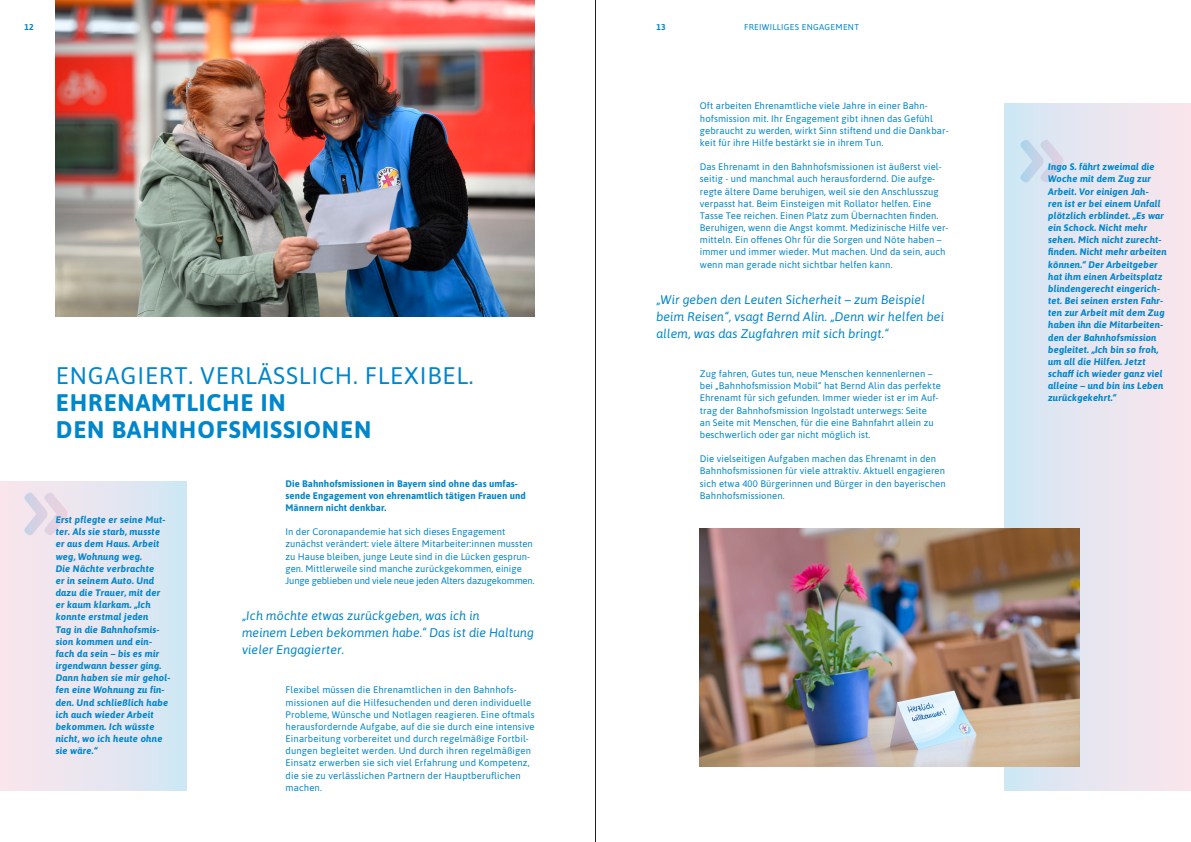
<style>
.page{position:relative;width:1191px;height:842px;background:#fff}
.page>*{position:absolute;margin:0;border:0;box-sizing:border-box;transform-origin:0 0}
.Body_Text{font:700 24px/26.8px "Asap";letter-spacing:.035em;color:#0086cb}
.Body_Text-2{font:italic 12.5px/17px "Asap";letter-spacing:.005em;color:#0086cb}
.Body_Text-3{font:9.5px/12.2px "Asap";letter-spacing:.01em;color:#0086cb}
.Body_Text-4{font:italic 700 9.5px/12.2px "Asap";letter-spacing:.015em;color:#0086cb}
.Body_Text-5{font:700 9.5px/12.2px "Asap";letter-spacing:.005em;color:#0086cb}
.Body_Text-6{font:8.5px "Asap";letter-spacing:.035em;color:#0086cb}
.Body_Text-7{font:700 8.5px "Asap";color:#0086cb}
.s1{font-weight:400}
</style>
<div class="page">
<div style="left:0;top:482px;width:186px;height:309px;background:linear-gradient(to right,#fde5ec,#d1e7f4)"></div>
<div style="left:1004px;top:103px;width:187px;height:688px;background:linear-gradient(to right,#d0e7f4,#fde5ec)"></div>
<svg style="left:1020px;top:140px;width:43px;height:42px;background:#d0dbeb"></svg>
<svg style="left:24px;top:493px;width:43px;height:42px;background:#e6dae7"></svg>
<img style="left:700px;top:529px;width:379px;height:237px">
<img style="left:56px;top:0;width:478px;height:316px">
<hr style="left:595px;top:0;width:1px;height:842px;background:#231f20">
<p class="Body_Text-7" style="left:24px;top:21px;width:11px">12</p>
<p class="Body_Text-7" style="left:656px;top:21px;width:11px">13</p>
<p class="Body_Text-6" style="left:744px;top:21px;width:116px">FREIWILLIGES ENGAGEMENT</p>
<p class="Body_Text-3" style="left:700px;top:100px;width:250px">Oft arbeiten Ehrenamtliche viele Jahre in einer Bahn&shy;hofsmission mit. Ihr Engagement gibt ihnen das Gefühl gebraucht zu werden, wirkt Sinn stiftend und die Dankbar&shy;keit für ihre Hilfe bestärkt sie in ihrem Tun.</p>
<p class="Body_Text-3" style="left:700px;top:160px;width:250px">Das Ehrenamt in den Bahnhofsmissionen ist äußerst viel&shy;seitig - und manchmal auch herausfordernd. Die aufge&shy;regte ältere Dame beruhigen, weil sie den Anschlusszug verpasst hat. Beim Einsteigen mit Rollator helfen. Eine Tasse Tee reichen. Einen Platz zum Übernachten finden.<br>Beruhigen, wenn die Angst kommt. Medizinische Hilfe ver&shy;mitteln. Ein offenes Ohr für die Sorgen und Nöte haben – immer und immer wieder. Mut machen. Und da sein, auch wenn man gerade nicht sichtbar helfen kann.</p>
<p class="Body_Text" style="left:56px;top:361px;width:419px"><span class="s1">ENGAGIERT. VERLÄSSLICH. FLEXIBEL.<br></span>EHRENAMTLICHE IN<br>DEN BAHNHOFSMISSIONEN</p>
<p class="Body_Text-4" style="left:56px;top:513px;width:116px">Erst pflegte er seine Mut&shy;ter. Als sie starb, musste er aus dem Haus. Arbeit weg, Wohnung weg.<br>Die Nächte verbrachte<br>er in seinem Auto. Und dazu die Trauer, mit der er kaum klarkam. „Ich konnte erstmal jeden<br>Tag in die Bahnhofsmis&shy;sion kommen und ein&shy;fach da sein – bis es mir irgendwann besser ging.<br>Dann haben sie mir gehol&shy;fen eine Wohnung zu fin&shy;den. Und schließlich habe ich auch wieder Arbeit bekommen. Ich wüsste nicht, wo ich heute ohne sie wäre.“</p>
<p class="Body_Text-5" style="left:285px;top:477px;width:242px">Die Bahnhofsmissionen in Bayern sind ohne das umfas&shy;sende Engagement von ehrenamtlich tätigen Frauen und<br>Männern nicht denkbar.</p>
<p class="Body_Text-3" style="left:285px;top:525px;width:250px">In der Coronapandemie hat sich dieses Engagement zunächst verändert: viele ältere Mitarbeiter:innen mussten zu Hause bleiben, junge Leute sind in die Lücken gesprun&shy;gen. Mittlerweile sind manche zurückgekommen, einige Junge geblieben und viele neue jeden Alters dazugekommen.</p>
<p class="Body_Text-2" style="left:242px;top:607px;width:293px">„Ich möchte etwas zurückgeben, was ich in<br>meinem Leben bekommen habe.“ Das ist die Haltung vieler Engagierter.</p>
<p class="Body_Text-3" style="left:285px;top:683px;width:250px">Flexibel müssen die Ehrenamtlichen in den Bahnhofs&shy;missionen auf die Hilfesuchenden und deren individuelle Probleme, Wünsche und Notlagen reagieren. Eine oftmals herausfordernde Aufgabe, auf die sie durch eine intensive Einarbeitung vorbereitet und durch regelmäßige Fortbil&shy;dungen begleitet werden. Und durch ihren regelmäßigen Einsatz erwerben sie sich viel Erfahrung und Kompetenz, die sie zu verlässlichen Partnern der Hauptberuflichen machen.</p>
<p class="Body_Text-2" style="left:656px;top:291px;width:289px">„Wir geben den Leuten Sicherheit – zum Beispiel beim Reisen“, vsagt Bernd Alin. „Denn wir helfen bei allem, was das Zugfahren mit sich bringt.“</p>
<p class="Body_Text-3" style="left:700px;top:367px;width:242px">Zug fahren, Gutes tun, neue Menschen kennenlernen – bei „Bahnhofsmission Mobil“ hat Bernd Alin das perfekte Ehrenamt für sich gefunden. Immer wieder ist er im Auf&shy;trag der Bahnhofsmission Ingolstadt unterwegs: Seite<br>an Seite mit Menschen, für die eine Bahnfahrt allein zu beschwerlich oder gar nicht möglich ist.</p>
<p class="Body_Text-3" style="left:700px;top:452px;width:247px">Die vielseitigen Aufgaben machen das Ehrenamt in den Bahnhofsmissionen für viele attraktiv. Aktuell engagieren sich etwa 400 Bürgerinnen und Bürger in den bayerischen Bahnhofsmissionen.</p>
<p class="Body_Text-4" style="left:1048px;top:160px;width:120px">Ingo S. fährt zweimal die<br>Woche mit dem Zug zur<br>Arbeit. Vor einigen Jah-<br>ren ist er bei einem Unfall plötzlich erblindet. „Es war ein Schock. Nicht mehr sehen. Mich nicht zurecht&shy;finden. Nicht mehr arbeiten können.“ Der Arbeitgeber hat ihm einen Arbeitsplatz blindengerecht eingerich&shy;tet. Bei seinen ersten Fahr&shy;ten zur Arbeit mit dem Zug haben ihn die Mitarbeiten&shy;den der Bahnhofsmission begleitet. „Ich bin so froh, um all die Hilfen. Jetzt schaff ich wieder ganz viel alleine – und bin ins Leben zurückgekehrt.“</p>
</div>
